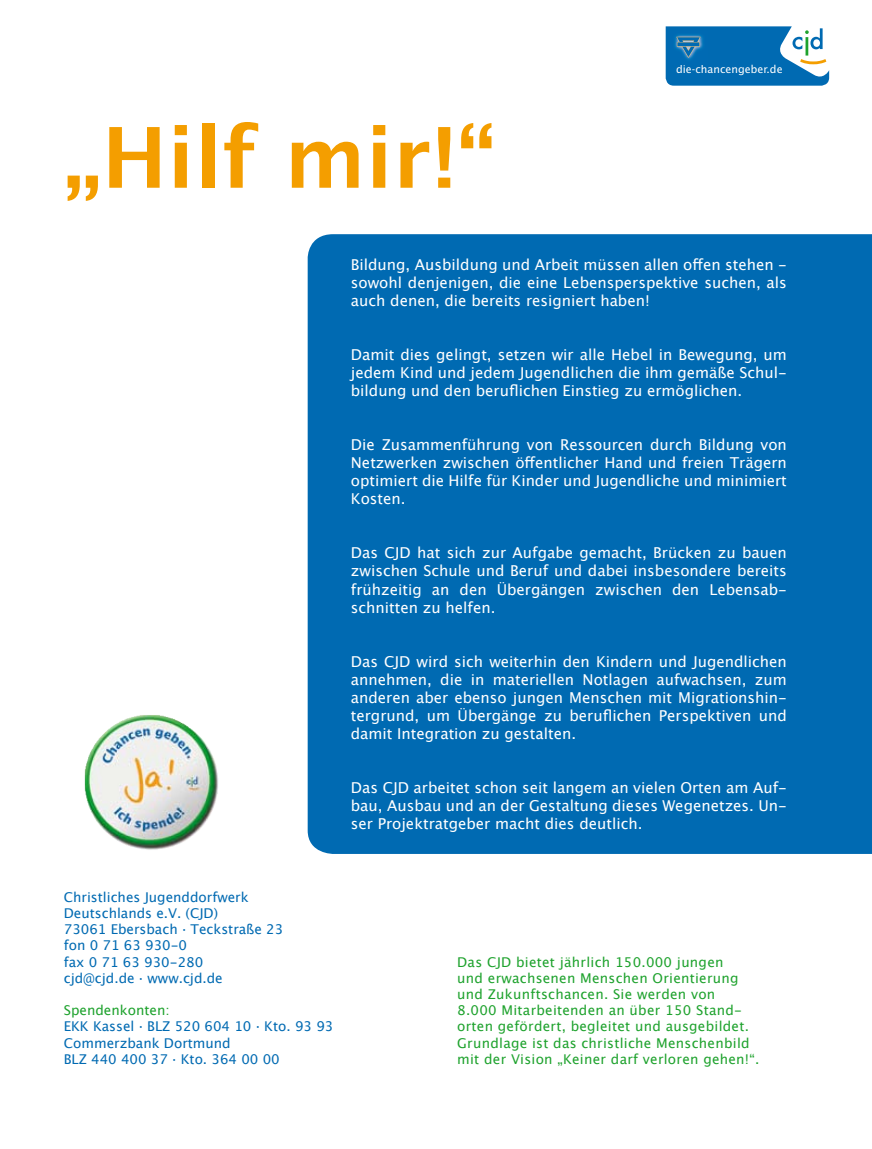
<style>
.page{position:relative;width:872px;height:1149px;background:#fff}
.page>*{position:absolute;margin:0;border:0;box-sizing:border-box;transform-origin:0 0}
.t1{font:700 83.85px "Lucida Grande";color:#f49e00}
.t2{font:15px/18px "Lucida Grande";color:#fff;text-align:justify}
.t3{font:13.5px/16.2px "Lucida Grande";letter-spacing:.02em;color:#1ea22d}
.t4{font:13.5px/16.2px "Lucida Grande";color:#006ab2}
.t5{font:13.5px "Lucida Grande";color:#1ea22d}
.t6{font:10.65px "Lucida Sans";color:#fff}
</style>
<div class="page">
<div style="left:308px;top:234px;width:564px;height:619px;background:#006ab2"></div>
<svg style="left:665px;top:26px;width:164px;height:59px"></svg>
<svg style="left:677px;top:42px;width:22px;height:4px"></svg>
<img style="left:85px;top:715px;width:133px;height:135px">
<h1 class="t1" style="left:64px;top:90px;width:433px">„Hilf mir!“</h1>
<p class="t6" style="left:676px;top:63px;width:108px">die-chancengeber.de</p>
<p class="t2" style="left:351px;top:256px;width:437px">Bildung, Ausbildung und Arbeit müssen allen offen stehen - sowohl denjenigen, die eine Lebensperspektive suchen, als auch denen, die bereits resigniert haben!</p>
<p class="t2" style="left:351px;top:346px;width:437px">Damit dies gelingt, setzen wir alle Hebel in Bewegung, um jedem Kind und jedem Jugendlichen die ihm gemäße Schul&shy;bildung und den beruflichen Einstieg zu ermöglichen.</p>
<p class="t2" style="left:351px;top:436px;width:437px">Die Zusammenführung von Ressourcen durch Bildung von Netzwerken zwischen öffentlicher Hand und freien Trägern optimiert die Hilfe für Kinder und Jugendliche und minimiert Kosten.</p>
<p class="t2" style="left:351px;top:544px;width:437px">Das CJD hat sich zur Aufgabe gemacht, Brücken zu bauen zwischen Schule und Beruf und dabei insbesondere bereits frühzeitig an den Übergängen zwischen den Lebensab&shy;schnitten zu helfen.</p>
<p class="t2" style="left:351px;top:652px;width:437px">Das CJD wird sich weiterhin den Kindern und Jugendlichen annehmen, die in materiellen Notlagen aufwachsen, zum anderen aber ebenso jungen Menschen mit Migrationshin&shy;tergrund, um Übergänge zu beruflichen Perspektiven und damit Integration zu gestalten.</p>
<p class="t2" style="left:351px;top:778px;width:437px">Das CJD arbeitet schon seit langem an vielen Orten am Auf&shy;bau, Ausbau und an der Gestaltung dieses Wegenetzes. Un&shy;ser Projektratgeber macht dies deutlich.</p>
<p class="t4" style="left:64px;top:888px;width:221px">Christliches Jugenddorfwerk<br>Deutschlands e.V. (CJD)<br>73061 Ebersbach · Teckstraße 23 fon 0 71 63 930-0<br>fax 0 71 63 930-280<br>cjd@cjd.de · www.cjd.de</p>
<p class="t5" style="left:64px;top:1002px;width:107px">Spendenkonten:</p>
<p class="t4" style="left:64px;top:1018px;width:271px">EKK Kassel · BLZ 520 604 10 · Kto. 93 93<br>Commerzbank Dortmund<br>BLZ 440 400 37 · Kto. 364 00 00</p>
<p class="t3" style="left:457px;top:953px;width:303px">Das CJD bietet jährlich 150.000 jungen<br>und erwachsenen Menschen Orientierung und Zukunftschancen. Sie werden von<br>8.000 Mitarbeitenden an über 150 Stand&shy;orten gefördert, begleitet und ausgebildet.<br>Grundlage ist das christliche Menschenbild mit der Vision „Keiner darf verloren gehen!“.</p>
</div>
